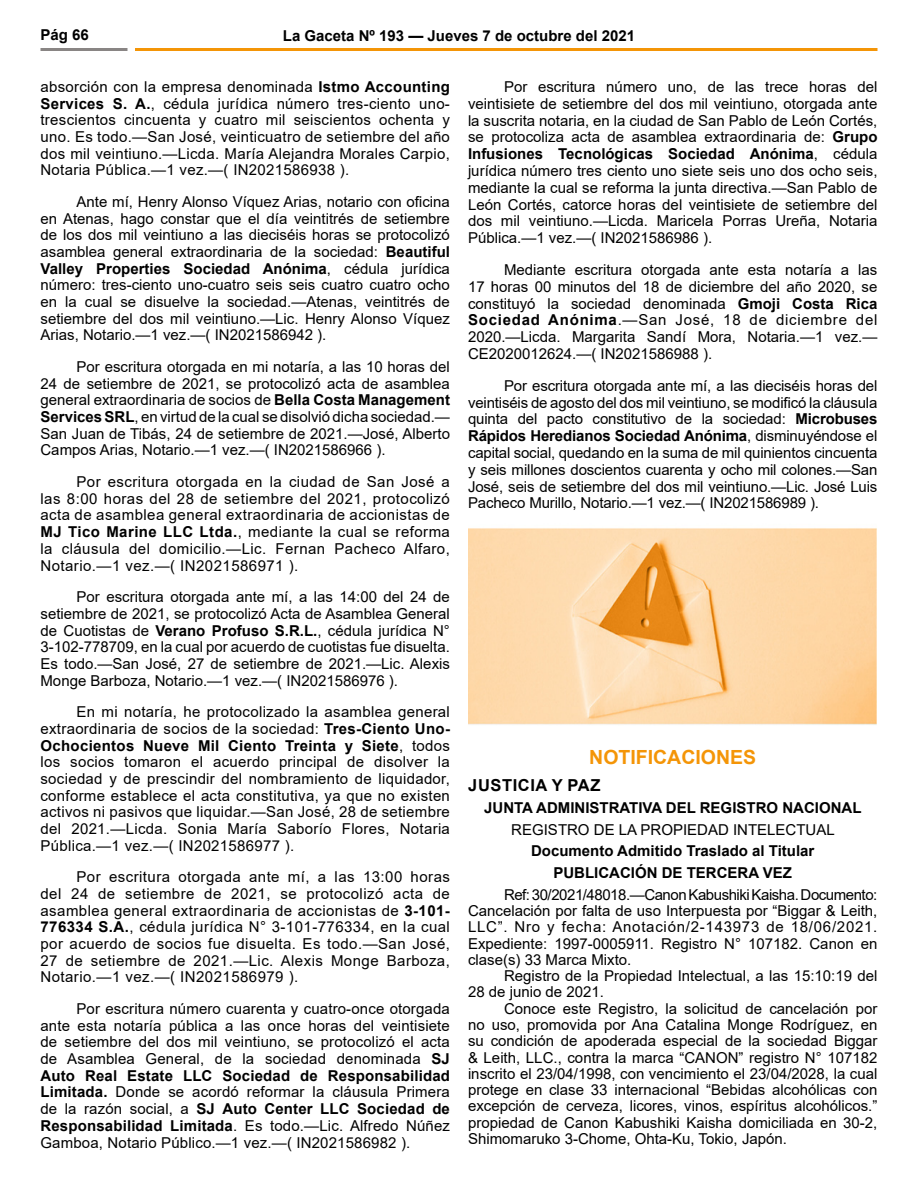
<style>
.page{position:relative;width:918px;height:1188px;background:#fff}
.page>*{position:absolute;margin:0;border:0;box-sizing:border-box;transform-origin:0 0}
._02_Subtitulos_Decre{font:700 19.5px "Arial";color:#f49507}
._03_Ministerios_2021{font:700 16.5px "Arial";letter-spacing:.035em;color:#000}
.t1{font:15px/16.6px "Arial";color:#000;text-align:justify}
.t2{font:700 15px "Arial";color:#000}
.s1{font-weight:700}
</style>
<div class="page">
<hr style="left:135px;top:48px;width:743px;height:3px;background:#f49507">
<hr style="left:40px;top:48px;width:88px;height:3px;background:#3b3532">
<img style="left:469px;top:528px;width:408px;height:197px">
<p class="t2" style="left:40px;top:25px;width:50px">Pág 66</p>
<p class="t2" style="left:283px;top:25px;width:354px">La Gaceta Nº 193 — Jueves 7 de octubre del 2021</p>
<p class="t1" style="left:468px;top:78px;width:411px;text-indent:36px">Por escritura número uno, de las trece horas del veintisiete de setiembre del dos mil veintiuno, otorgada ante la suscrita notaria, en la ciudad de San Pablo de León Cortés, se protocoliza acta de asamblea extraordinaria de: <span class="s1">Grupo Infusiones Tecnológicas Sociedad Anónima</span>, cédula jurídica número tres ciento uno siete seis uno dos ocho seis, mediante la cual se reforma la junta directiva.—San Pablo de León Cortés, catorce horas del veintisiete de setiembre del dos mil veintiuno.—Licda. Maricela Porras Ureña, Notaria Pública.—1 vez.—( IN2021586986 ).</p>
<p class="t1" style="left:468px;top:261px;width:411px;text-indent:36px">Mediante escritura otorgada ante esta notaría a las 17 horas 00 minutos del 18 de diciembre del año 2020, se constituyó la sociedad denominada <span class="s1">Gmoji Costa Rica Sociedad Anónima</span>.—San José, 18 de diciembre del 2020.—Licda. Margarita Sandí Mora, Notaria.—1 vez.— CE2020012624.—( IN2021586988 ).</p>
<p class="t1" style="left:468px;top:377px;width:411px;text-indent:36px">Por escritura otorgada ante mí, a las dieciséis horas del veintiséis de agosto del dos mil veintiuno, se modificó la cláusula quinta del pacto constitutivo de la sociedad: <span class="s1">Microbuses Rápidos Heredianos Sociedad Anónima</span>, disminuyéndose el capital social, quedando en la suma de mil quinientos cincuenta y seis millones doscientos cuarenta y ocho mil colones.—San José, seis de setiembre del dos mil veintiuno.—Lic. José Luis Pacheco Murillo, Notario.—1 vez.—( IN2021586989 ).</p>
<p class="t1" style="left:40px;top:78px;width:411px">absorción con la empresa denominada <span class="s1">Istmo Accounting Services S. A.</span>, cédula jurídica número tres-ciento uno&shy;trescientos cincuenta y cuatro mil seiscientos ochenta y uno. Es todo.—San José, veinticuatro de setiembre del año dos mil veintiuno.—Licda. María Alejandra Morales Carpio, Notaria Pública.—1 vez.—( IN2021586938 ).</p>
<p class="t1" style="left:40px;top:193px;width:411px;text-indent:36px">Ante mí, Henry Alonso Víquez Arias, notario con oficina en Atenas, hago constar que el día veintitrés de setiembre de los dos mil veintiuno a las dieciséis horas se protocolizó asamblea general extraordinaria de la sociedad: <span class="s1">Beautiful Valley Properties Sociedad Anónima</span>, cédula jurídica número: tres-ciento uno-cuatro seis seis cuatro cuatro ocho en la cual se disuelve la sociedad.—Atenas, veintitrés de setiembre del dos mil veintiuno.—Lic. Henry Alonso Víquez Arias, Notario.—1 vez.—( IN2021586942 ).</p>
<p class="t1" style="left:40px;top:358px;width:411px;text-indent:36px">Por escritura otorgada en mi notaría, a las 10 horas del 24 de setiembre de 2021, se protocolizó acta de asamblea general extraordinaria de socios de <span class="s1">Bella Costa Management Services SRL</span>, en virtud de la cual se disolvió dicha sociedad.— San Juan de Tibás, 24 de setiembre de 2021.—José, Alberto Campos Arias, Notario.—1 vez.—( IN2021586966 ).</p>
<p class="t1" style="left:40px;top:473px;width:411px;text-indent:36px">Por escritura otorgada en la ciudad de San José a las 8:00 horas del 28 de setiembre del 2021, protocolizó acta de asamblea general extraordinaria de accionistas de <span class="s1">MJ Tico Marine LLC Ltda.</span>, mediante la cual se reforma la cláusula del domicilio.—Lic. Fernan Pacheco Alfaro, Notario.—1 vez.—( IN2021586971 ).</p>
<p class="t1" style="left:40px;top:589px;width:411px;text-indent:36px">Por escritura otorgada ante mí, a las 14:00 del 24 de setiembre de 2021, se protocolizó Acta de Asamblea General de Cuotistas de <span class="s1">Verano Profuso S.R.L.</span>, cédula jurídica N° 3-102-778709, en la cual por acuerdo de cuotistas fue disuelta.<br>Es todo.—San José, 27 de setiembre de 2021.—Lic. Alexis Monge Barboza, Notario.—1 vez.—( IN2021586976 ).</p>
<p class="t1" style="left:40px;top:704px;width:411px;text-indent:36px">En mi notaría, he protocolizado la asamblea general extraordinaria de socios de la sociedad: <span class="s1">Tres-Ciento Uno-Ochocientos Nueve Mil Ciento Treinta y Siete</span>, todos los socios tomaron el acuerdo principal de disolver la sociedad y de prescindir del nombramiento de liquidador, conforme establece el acta constitutiva, ya que no existen activos ni pasivos que liquidar.—San José, 28 de setiembre del 2021.—Licda. Sonia María Saborío Flores, Notaria Pública.—1 vez.—( IN2021586977 ).</p>
<p class="t1" style="left:40px;top:869px;width:411px;text-indent:36px">Por escritura otorgada ante mí, a las 13:00 horas del 24 de setiembre de 2021, se protocolizó acta de asamblea general extraordinaria de accionistas de <span class="s1">3-101- 776334 S.A.</span>, cédula jurídica N° 3-101-776334, en la cual por acuerdo de socios fue disuelta. Es todo.—San José, 27 de setiembre de 2021.—Lic. Alexis Monge Barboza, Notario.—1 vez.—( IN2021586979 ).</p>
<p class="t1" style="left:40px;top:1000px;width:411px;text-indent:36px">Por escritura número cuarenta y cuatro-once otorgada ante esta notaría pública a las once horas del veintisiete de setiembre del dos mil veintiuno, se protocolizó el acta de Asamblea General, de la sociedad denominada <span class="s1">SJ Auto Real Estate LLC Sociedad de Responsabilidad Limitada.</span> Donde se acordó reformar la cláusula Primera de la razón social, a <span class="s1">SJ Auto Center LLC Sociedad de Responsabilidad Limitada</span>. Es todo.—Lic. Alfredo Núñez Gamboa, Notario Público.—1 vez.—( IN2021586982 ).</p>
<p class="_02_Subtitulos_Decre" style="left:589px;top:743px;width:168px">NOTIFICACIONES</p>
<p class="_03_Ministerios_2021" style="left:468px;top:773px;width:134px">JUSTICIA Y PAZ</p>
<p class="t2" style="left:484px;top:797px;width:379px">JUNTA ADMINISTRATIVA DEL REGISTRO NACIONAL</p>
<p class="t1" style="left:511px;top:821px;width:325px">REGISTRO DE LA PROPIEDAD INTELECTUAL</p>
<p class="t2" style="left:531px;top:841px;width:285px">Documento Admitido Traslado al Titular</p>
<p class="t2" style="left:553px;top:862px;width:240px">PUBLICACIÓN DE TERCERA VEZ</p>
<p class="t1" style="left:468px;top:886px;width:411px;text-indent:36px">Ref: 30/2021/48018.—Canon Kabushiki Kaisha. Documento:<br>Cancelación por falta de uso Interpuesta por “Biggar &amp; Leith, LLC”. Nro y fecha: Anotación/2-143973 de 18/06/2021.<br>Expediente: 1997-0005911. Registro N° 107182. Canon en clase(s) 33 Marca Mixto.</p>
<p class="t1" style="left:468px;top:968px;width:411px;text-indent:36px">Registro de la Propiedad Intelectual, a las 15:10:19 del<br>28 de junio de 2021.</p>
<p class="t1" style="left:468px;top:1000px;width:411px;line-height:16.2px;text-indent:36px">Conoce este Registro, la solicitud de cancelación por no uso, promovida por Ana Catalina Monge Rodríguez, en su condición de apoderada especial de la sociedad Biggar &amp; Leith, LLC., contra la marca “CANON” registro N° 107182 inscrito el 23/04/1998, con vencimiento el 23/04/2028, la cual protege en clase 33 internacional “Bebidas alcohólicas con excepción de cerveza, licores, vinos, espíritus alcohólicos.” propiedad de Canon Kabushiki Kaisha domiciliada en 30-2, Shimomaruko 3-Chome, Ohta-Ku, Tokio, Japón.</p>
</div>
